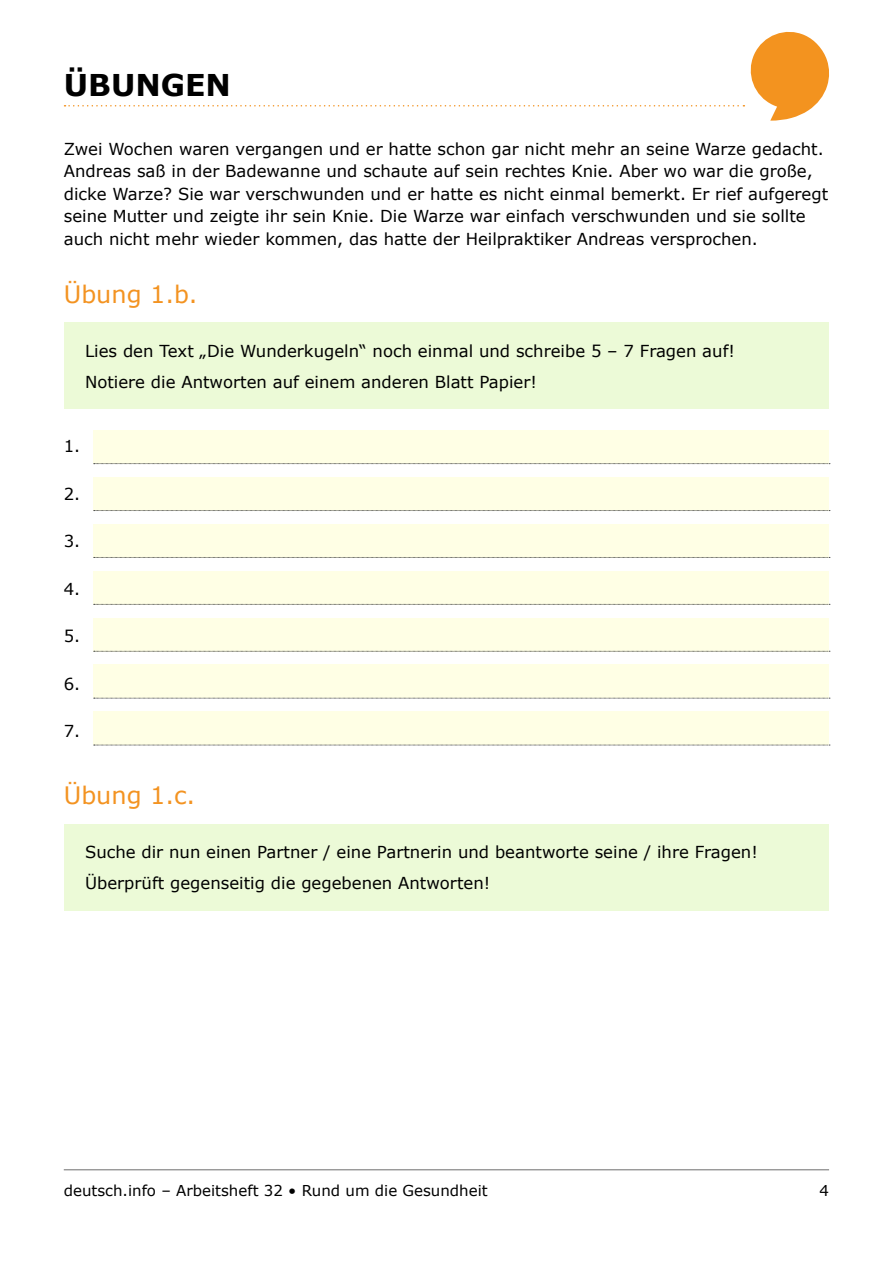
<style>
.page{position:relative;width:893px;height:1263px;background:#fff}
.page>*{position:absolute;margin:0;border:0;box-sizing:border-box;transform-origin:0 0}
.t1{font:700 30px "Verdana";color:#000}
.User_Exercise_Title{font:24px "Verdana";color:#f39321}
.User_Normal{font:16.5px/22.5px "Verdana";color:#000}
.t2{font:15px "Verdana";color:#000}
</style>
<div class="page">
<svg style="left:65px;top:31px;width:764px;height:90px"></svg>
<hr style="left:64px;top:1169px;width:765px;height:1px;background:#6c6c6c">
<div style="left:64px;top:323px;width:765px;height:86px;background:#ecfad7"></div>
<div style="left:94px;top:430px;width:735px;height:34px;background:#ffffe5"></div>
<svg style="left:94px;top:463px;width:736px;height:1px"></svg>
<div style="left:94px;top:524px;width:735px;height:34px;background:#ffffe5"></div>
<svg style="left:94px;top:557px;width:736px;height:1px"></svg>
<div style="left:94px;top:571px;width:735px;height:33px;background:#ffffe5"></div>
<svg style="left:94px;top:604px;width:736px;height:1px"></svg>
<div style="left:94px;top:477px;width:735px;height:34px;background:#ffffe5"></div>
<svg style="left:94px;top:510px;width:736px;height:1px"></svg>
<div style="left:94px;top:617px;width:735px;height:34px;background:#ffffe5"></div>
<svg style="left:94px;top:651px;width:736px;height:1px"></svg>
<div style="left:94px;top:664px;width:735px;height:34px;background:#ffffe5"></div>
<svg style="left:94px;top:698px;width:736px;height:1px"></svg>
<div style="left:94px;top:711px;width:735px;height:34px;background:#ffffe5"></div>
<svg style="left:94px;top:745px;width:736px;height:1px"></svg>
<div style="left:64px;top:824px;width:765px;height:86px;background:#ecfad7"></div>
<h1 class="t1" style="left:64px;top:66px;width:169px">ÜBUNGEN</h1>
<p class="User_Normal" style="left:64px;top:138px;width:766px">Zwei Wochen waren vergangen und er hatte schon gar nicht mehr an seine Warze gedacht.<br>Andreas saß in der Badewanne und schaute auf sein rechtes Knie. Aber wo war die große, dicke Warze? Sie war verschwunden und er hatte es nicht einmal bemerkt. Er rief aufgeregt seine Mutter und zeigte ihr sein Knie. Die Warze war einfach verschwunden und sie sollte auch nicht mehr wieder kommen, das hatte der Heilpraktiker Andreas versprochen.</p>
<p class="User_Exercise_Title" style="left:64px;top:279px;width:135px">Übung 1.b.</p>
<p class="User_Normal" style="left:85px;top:340px;width:651px">Lies den Text „Die Wunderkugeln“ noch einmal und schreibe 5 – 7 Fragen auf!</p>
<p class="User_Normal" style="left:85px;top:371px;width:453px">Notiere die Antworten auf einem anderen Blatt Papier!</p>
<p class="User_Normal" style="left:64px;top:435px;width:18px">1.</p>
<p class="User_Normal" style="left:64px;top:482px;width:18px">2.</p>
<p class="User_Normal" style="left:64px;top:530px;width:18px">3.</p>
<p class="User_Normal" style="left:64px;top:577px;width:18px">4.</p>
<p class="User_Normal" style="left:64px;top:625px;width:18px">5.</p>
<p class="User_Normal" style="left:64px;top:673px;width:18px">6.</p>
<p class="User_Normal" style="left:64px;top:720px;width:18px">7.</p>
<p class="User_Exercise_Title" style="left:64px;top:780px;width:133px">Übung 1.c.</p>
<p class="User_Normal" style="left:85px;top:841px;width:674px">Suche dir nun einen Partner / eine Partnerin und beantworte seine / ihre Fragen!</p>
<p class="User_Normal" style="left:85px;top:872px;width:407px">Überprüft gegenseitig die gegebenen Antworten!</p>
<p class="t2" style="left:64px;top:1181px;width:425px">deutsch.info – Arbeitsheft 32 • Rund um die Gesundheit</p>
<p class="t2" style="left:819px;top:1181px;width:11px">4</p>
</div>
